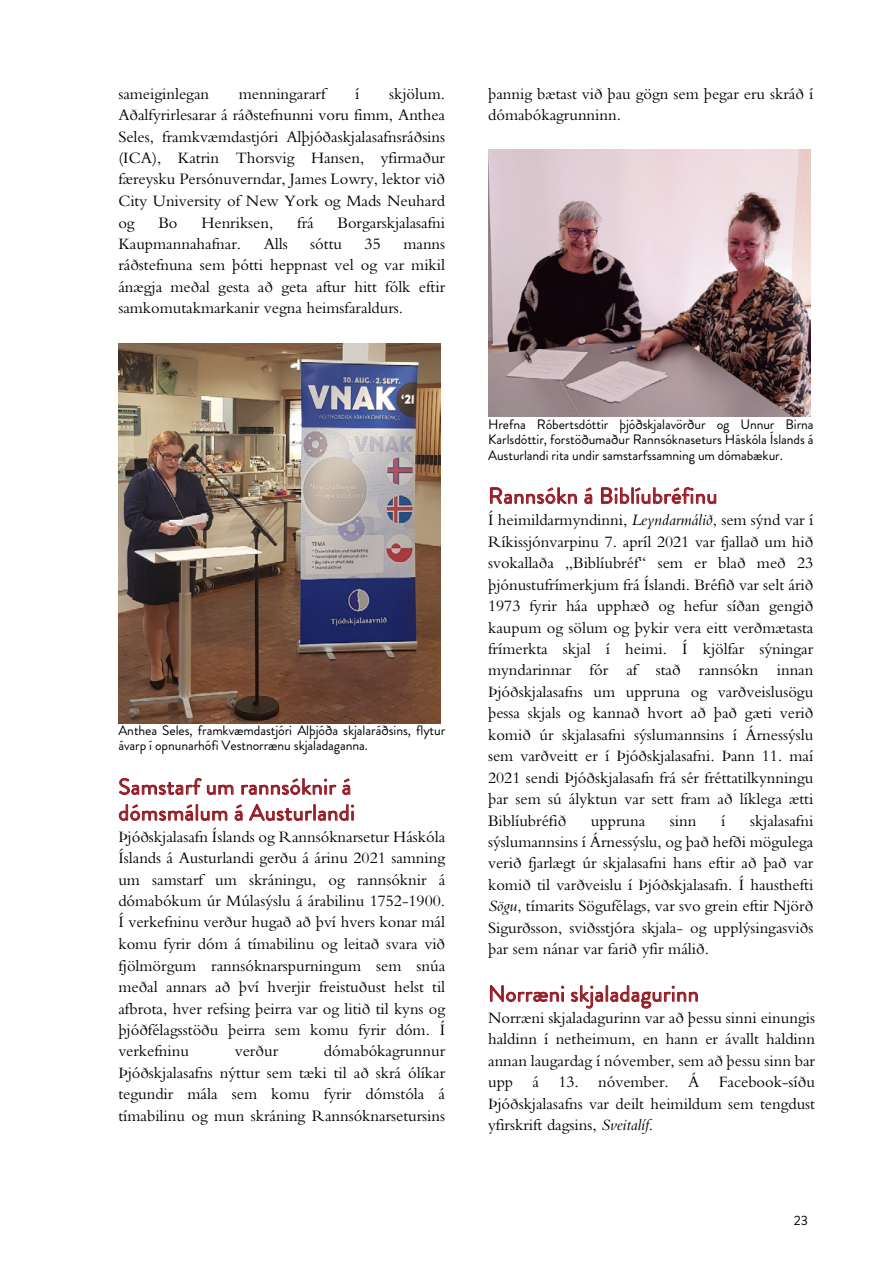
<style>
.page{position:relative;width:893px;height:1263px;background:#fff}
.page>*{position:absolute;margin:0;border:0;box-sizing:border-box;transform-origin:0 0}
.t1{font:22.2px/26px "Brandon Grotesque";letter-spacing:.015em;color:#951a23}
.t2{font:16.5px/21.5px "Bembo Std";color:#000;text-align:justify}
.t3{font:13.65px/15.5px "Brandon Grotesque";letter-spacing:-.005em;color:#000}
.t4{font:13.5px "Brandon Grotesque";color:#000}
.s1{font-style:italic}
</style>
<div class="page">
<img style="left:118px;top:343px;width:322px;height:380px">
<img style="left:488px;top:150px;width:322px;height:267px">
<p class="t2" style="left:118px;top:82px;width:328px;text-indent:271px">skjölum.<br>Aðalfyrirlesarar á ráðstefnunni voru fimm, Anthea Seles, framkvæmdastjóri Alþjóðaskjalasafnsráðsins (ICA), Katrin Thorsvig Hansen, yfirmaður færeysku Persónuverndar, James Lowry, lektor við City University of New York og Mads Neuhard og</p>
<p class="t2" style="left:118px;top:82px;width:92px">sameiginlegan</p>
<p class="t2" style="left:239px;top:82px;width:88px">menningararf</p>
<p class="t2" style="left:355px;top:82px;width:6px">í</p>
<p class="t2" style="left:158px;top:211px;width:21px">Bo</p>
<p class="t2" style="left:201px;top:211px;width:74px">Henriksen,</p>
<p class="t2" style="left:297px;top:211px;width:18px">frá</p>
<p class="t2" style="left:338px;top:211px;width:109px">Borgarskjalasafni</p>
<p class="t2" style="left:118px;top:233px;width:124px">Kaupmannahafnar.</p>
<p class="t2" style="left:264px;top:233px;width:26px">Alls</p>
<p class="t2" style="left:310px;top:233px;width:33px">sóttu</p>
<p class="t2" style="left:365px;top:233px;width:18px">35</p>
<p class="t2" style="left:118px;top:233px;width:328px;text-indent:285px">manns ráðstefnuna sem þótti heppnast vel og var mikil ánægja meðal gesta að geta aftur hitt fólk eftir samkomutakmarkanir vegna heimsfaraldurs.</p>
<p class="t3" style="left:118px;top:723px;width:328px">Anthea Seles, framkvæmdastjóri Alþjóða skjalaráðsins, flytur ávarp í opnunarhófi Vestnorrænu skjaladaganna.</p>
<h1 class="t1" style="left:118px;top:774px;width:238px">Samstarf um rannsóknir á dómsmálum á Austurlandi</h1>
<p class="t2" style="left:118px;top:825px;width:328px">Þjóðskjalasafn Íslands og Rannsóknarsetur Háskóla Íslands á Austurlandi gerðu á árinu 2021 samning um samstarf um skráningu, og rannsóknir á dómabókum úr Múlasýslu á árabilinu 1752-1900.<br>Í verkefninu verður hugað að því hvers konar mál komu fyrir dóm á tímabilinu og leitað svara við fjölmörgum rannsóknarspurningum sem snúa meðal annars að því hverjir freistuðust helst til afbrota, hver refsing þeirra var og litið til kyns og þjóðfélagsstöðu þeirra sem komu fyrir dóm. Í verkefninu</p>
<p class="t2" style="left:118px;top:1040px;width:328px;text-indent:206px">dómabókagrunnur Þjóðskjalasafns nýttur sem tæki til að skrá ólíkar tegundir mála sem komu fyrir dómstóla á tímabilinu og mun skráning Rannsóknarsetursins</p>
<p class="t2" style="left:235px;top:1040px;width:45px">verður</p>
<p class="t2" style="left:488px;top:82px;width:327px">þannig bætast við þau gögn sem þegar eru skráð í dómabókagrunninn.</p>
<p class="t3" style="left:488px;top:417px;width:327px;text-align:justify">Hrefna Róbertsdóttir þjóðskjalavörður og Unnur Birna Karlsdóttir, forstöðumaður Rannsóknaseturs Háskóla Íslands á Austurlandi rita undir samstarfssamning um dómabækur.</p>
<h1 class="t1" style="left:488px;top:483px;width:231px">Rannsókn á Biblíubréfinu</h1>
<p class="t2" style="left:488px;top:509px;width:327px">Í heimildarmyndinni, <span class="s1">Leyndarmálið</span>, sem sýnd var í Ríkissjónvarpinu 7. apríl 2021 var fjallað um hið svokallaða „Biblíubréf“ sem er blað með 23 þjónustufrímerkjum frá Íslandi. Bréfið var selt árið 1973 fyrir háa upphæð og hefur síðan gengið kaupum og sölum og þykir vera eitt verðmætasta frímerkta skjal í heimi. Í kjölfar sýningar myndarinnar fór af stað rannsókn innan Þjóðskjalasafns um uppruna og varðveislusögu þessa skjals og kannað hvort að það gæti verið komið úr skjalasafni sýslumannsins í Árnessýslu sem varðveitt er í Þjóðskjalasafni. Þann 11. maí 2021 sendi Þjóðskjalasafn frá sér fréttatilkynningu þar sem sú ályktun var sett fram að líklega ætti Biblíubréfið</p>
<p class="t2" style="left:488px;top:809px;width:327px;text-indent:262px">skjalasafni sýslumannsins í Árnessýslu, og það hefði mögulega verið fjarlægt úr skjalasafni hans eftir að það var komið til varðveislu í Þjóðskjalasafn. Í hausthefti <span class="s1">Sögu</span>, tímarits Sögufélags, var svo grein eftir Njörð Sigurðsson, sviðsstjóra skjala- og upplýsingasviðs þar sem nánar var farið yfir málið.</p>
<h1 class="t1" style="left:488px;top:981px;width:212px">Norræni skjaladagurinn</h1>
<p class="t2" style="left:488px;top:1007px;width:328px">Norræni skjaladagurinn var að þessu sinni einungis haldinn í netheimum, en hann er ávallt haldinn annan laugardag í nóvember, sem að þessu sinn bar upp á 13. nóvember. Á Facebook-síðu Þjóðskjalasafns var deilt heimildum sem tengdust yfirskrift dagsins, <span class="s1">Sveitalíf</span>.</p>
<p class="t2" style="left:591px;top:809px;width:56px">uppruna</p>
<p class="t2" style="left:670px;top:809px;width:28px">sinn</p>
<p class="t2" style="left:721px;top:809px;width:6px">í</p>
<p class="t4" style="left:794px;top:1211px;width:16px">23</p>
</div>
